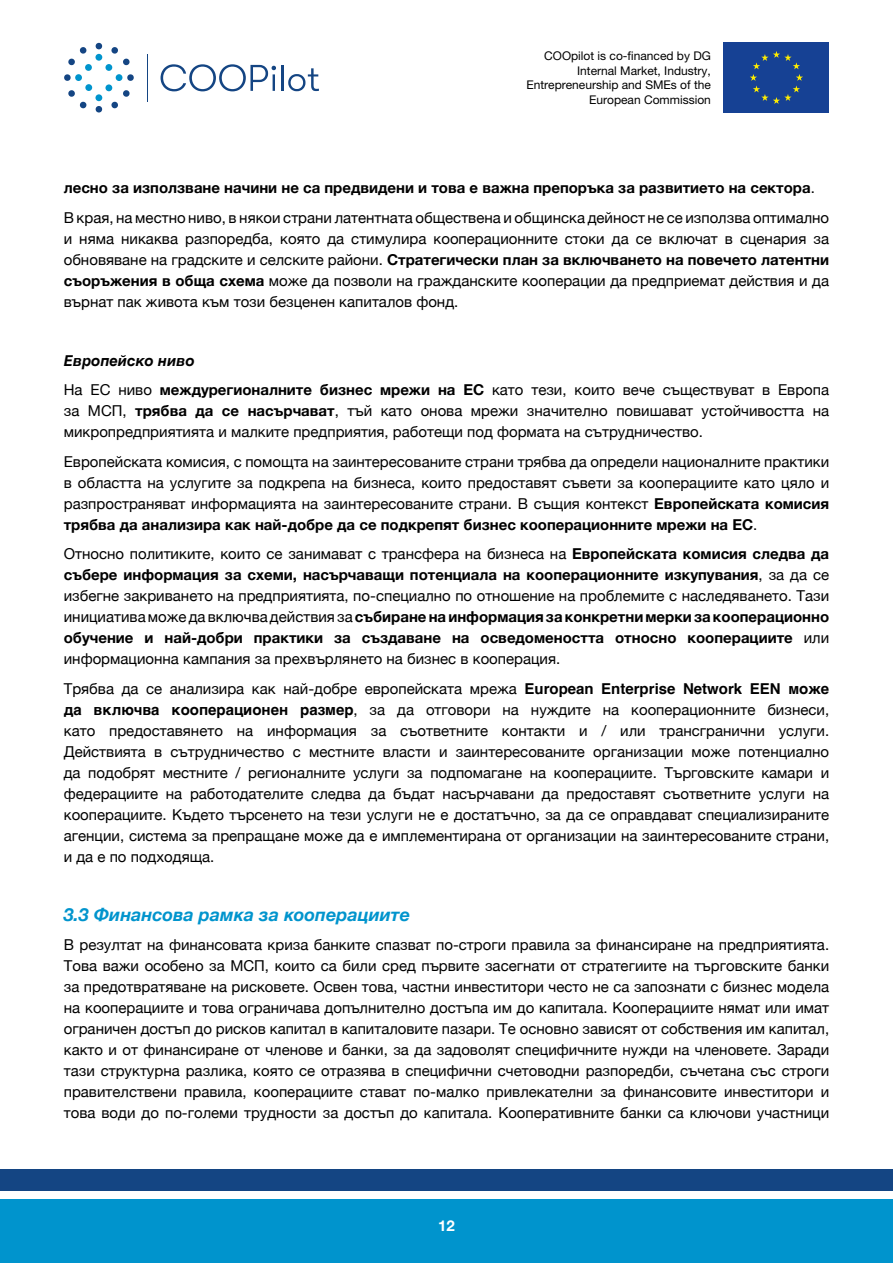
<style>
.page{position:relative;width:893px;height:1263px;background:#fff}
.page>*{position:absolute;margin:0;border:0;box-sizing:border-box;transform-origin:0 0}
.t1{font:italic 700 18px "Helvetica Neue";color:#0094cd}
.t2{font:15px/21px "Helvetica Neue";color:#000;text-align:justify}
.t3{font:italic 700 15px "Helvetica";color:#000}
.t4{font:700 15px "Helvetica Neue LT Pro";color:#fff}
.t5{font:12px/14.4px "Helvetica Neue LT Pro";color:#000;text-align:right}
.s1{font-weight:700}
.s2{font-family:"Helvetica";font-weight:700}
</style>
<div class="page">
<div style="left:0;top:1199px;width:893px;height:64px;background:#0094cd"></div>
<div style="left:724px;top:43px;width:105px;height:70px;background:#164194"></div>
<svg style="left:750px;top:51px;width:53px;height:53px"></svg>
<svg style="left:95px;top:43px;width:7px;height:7px"></svg>
<svg style="left:95px;top:106px;width:7px;height:7px"></svg>
<svg style="left:68px;top:47px;width:19px;height:19px"></svg>
<svg style="left:111px;top:90px;width:19px;height:19px"></svg>
<svg style="left:64px;top:74px;width:7px;height:7px"></svg>
<svg style="left:127px;top:74px;width:7px;height:7px"></svg>
<svg style="left:68px;top:90px;width:19px;height:19px"></svg>
<svg style="left:111px;top:47px;width:19px;height:19px"></svg>
<div style="left:95px;top:54px;width:7px;height:7px;background:#0094cd;border-radius:50%"></div>
<div style="left:105px;top:64px;width:7px;height:7px;background:#0094cd;border-radius:50%"></div>
<div style="left:116px;top:74px;width:6px;height:7px;background:#0094cd;border-radius:50%"></div>
<div style="left:85px;top:64px;width:7px;height:7px;background:#0094cd;border-radius:50%"></div>
<div style="left:105px;top:84px;width:7px;height:7px;background:#0094cd;border-radius:50%"></div>
<div style="left:75px;top:74px;width:7px;height:7px;background:#0094cd;border-radius:50%"></div>
<div style="left:85px;top:84px;width:7px;height:7px;background:#0094cd;border-radius:50%"></div>
<div style="left:95px;top:94px;width:7px;height:7px;background:#0094cd;border-radius:50%"></div>
<svg style="left:161px;top:64px;width:115px;height:27px"></svg>
<hr style="left:281px;top:65px;width:3px;height:26px;background:#144583">
<svg style="left:288px;top:68px;width:31px;height:23px"></svg>
<hr style="left:147px;top:54px;width:1px;height:47px;background:#144583">
<div style="left:0;top:1169px;width:893px;height:22px;background:#144583"></div>
<p class="t5" style="left:526px;top:49px;width:186px">COOpilot is co-financed by DG<br>Internal Market, Industry,<br>Entrepreneurship and SMEs of the<br>European Commission</p>
<p class="t2" style="left:64px;top:173px;width:767px;line-height:29.5px"><span class="s1">лесно за използване начини не са предвидени и това е важна препоръка за развитието на сектора</span>.<br>В края, на местно ниво, в някои страни латентната обществена и общинска дейност не се използва оптимално</p>
<p class="t2" style="left:64px;top:228px;width:767px">и няма никаква разпоредба, която да стимулира кооперационните стоки да се включат в сценария за обновяване на градските и селските райони. <span class="s1">Стратегически план за включването на повечето латентни съоръжения в обща схема</span> може да позволи на гражданските кооперации да предприемат действия и да върнат пак живота към този безценен капиталов фонд.</p>
<p class="t3" style="left:64px;top:348px;width:132px">Европейско ниво</p>
<p class="t2" style="left:64px;top:379px;width:767px">На ЕС ниво <span class="s1">междурегионалните бизнес мрежи на ЕС</span> като тези, които вече съществуват в Европа за МСП, <span class="s1">трябва да се насърчават</span>, тъй като онова мрежи значително повишават устойчивостта на микропредприятията и малките предприятия, работещи под формата на сътрудничество.</p>
<p class="t2" style="left:64px;top:451px;width:767px">Европейската комисия, с помощта на заинтересованите страни трябва да определи националните практики в областта на услугите за подкрепа на бизнеса, които предоставят съвети за кооперациите като цяло и разпространяват информацията на заинтересованите страни. В същия контекст <span class="s1">Европейската комисия трябва да анализира как най-добре да се подкрепят бизнес кооперационните мрежи на ЕС</span>.</p>
<p class="t2" style="left:64px;top:543px;width:767px">Относно политиките, които се занимават с трансфера на бизнеса на <span class="s1">Европейската комисия следва да събере информация за схеми, насърчаващи потенциала на кооперационните изкупувания</span>, за да се избегне закриването на предприятията, по-специално по отношение на проблемите с наследяването. Тази инициатива може да включва действия за <span class="s1">събиране на информация за конкретни мерки за кооперационно обучение и най-добри практики за създаване на осведомеността относно кооперациите</span> или информационна кампания за прехвърлянето на бизнес в кооперация.</p>
<p class="t2" style="left:64px;top:678px;width:767px">Трябва да се анализира как най-добре европейската мрежа <span class="s2">European Enterprise Network EEN може да включва кооперационен размер</span>, за да отговори на нуждите на кооперационните бизнеси, като предоставянето на информация за съответните контакти и / или трансгранични услуги.<br>Действията в сътрудничество с местните власти и заинтересованите организации може потенциално да подобрят местните / регионалните услуги за подпомагане на кооперациите. Търговските камари и федерациите на работодателите следва да бъдат насърчавани да предоставят съответните услуги на кооперациите. Където търсенето на тези услуги не е достатъчно, за да се оправдават специализираните агенции, система за препращане може да е имплементирана от организации на заинтересованите страни, и да е по подходяща.</p>
<p class="t1" style="left:64px;top:900px;width:348px">3.3 Финансова рамка за кооперациите</p>
<p class="t2" style="left:64px;top:934px;width:767px">В резултат на финансовата криза банките спазват по-строги правила за финансиране на предприятията.<br>Това важи особено за МСП, които са били сред първите засегнати от стратегиите на търговските банки за предотвратяване на рисковете. Освен това, частни инвеститори често не са запознати с бизнес модела на кооперациите и това ограничава допълнително достъпа им до капитала. Кооперациите нямат или имат ограничен достъп до рисков капитал в капиталовите пазари. Те основно зависят от собствения им капитал, както и от финансиране от членове и банки, за да задоволят специфичните нужди на членовете. Заради тази структурна разлика, която се отразява в специфични счетоводни разпоредби, съчетана със строги правителствени правила, кооперациите стават по-малко привлекателни за финансовите инвеститори и това води до по-големи трудности за достъп до капитала. Кооперативните банки са ключови участници</p>
<p class="t4" style="left:438px;top:1216px;width:18px">12</p>
</div>
